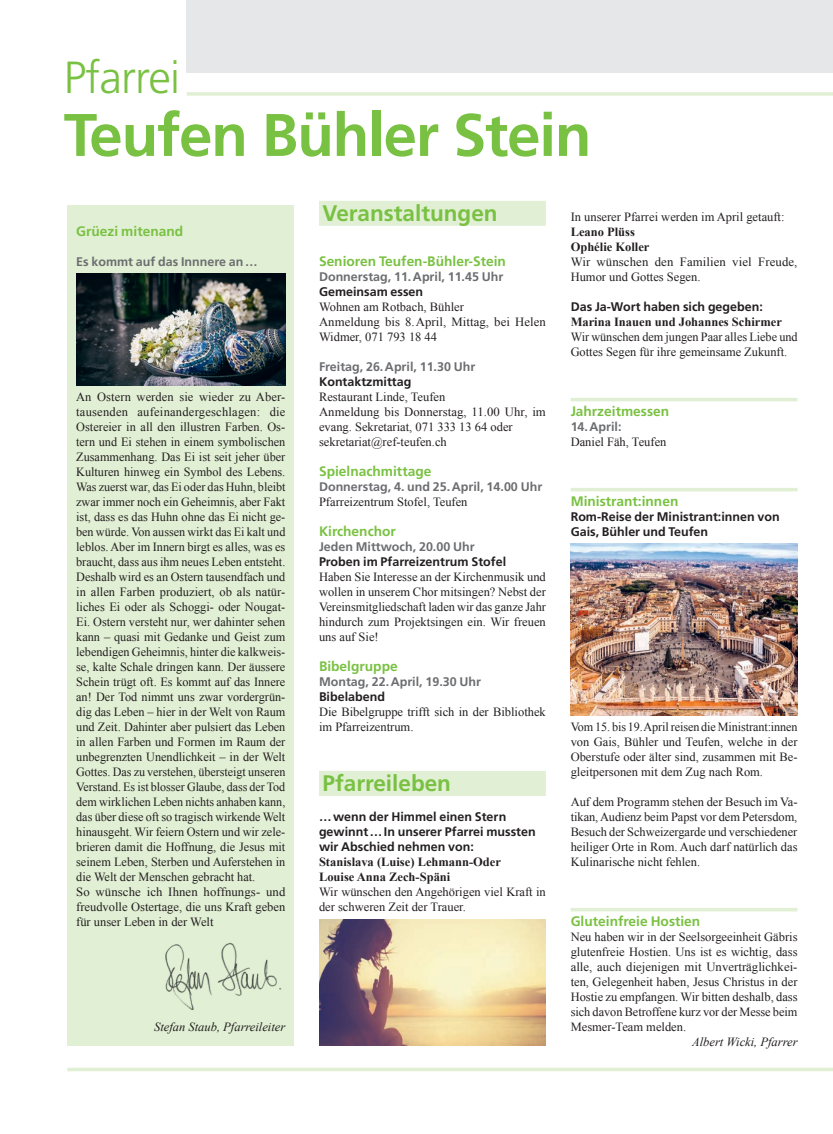
<style>
.page{position:relative;width:833px;height:1134px;background:#fff}
.page>*{position:absolute;margin:0;border:0;box-sizing:border-box;transform-origin:0 0}
.t1{font:700 60px "Frutiger LT Std";letter-spacing:-.02em;color:#79c142}
.t2{font:300 45px "Frutiger LT Std";letter-spacing:-.02em;color:#79c142}
.t3{font:700 22.5px "Frutiger LT Std";color:#79c142}
.t4{font:700 13.75px "Frutiger LT Std";color:#79c142}
.t5{font:12.5px/15px "Times New Roman";color:#231f20}
.t6{font:700 12.5px/15px "Frutiger LT Std";color:#231f20}
.t7{font:700 12.5px "Frutiger LT Std";color:#6c6d70}
.t8{font:700 12.5px/15px "Times New Roman";color:#231f20}
.t9{font:italic 12.5px "Times New Roman";color:#231f20}
</style>
<div class="page">
<div style="left:187px;top:0;width:646px;height:73px;background:#e6e7e9"></div>
<hr style="left:187px;top:92px;width:646px;height:4px;background:#e1efd4">
<hr style="left:67px;top:1068px;width:766px;height:3px;background:#e1efd4">
<div style="left:319px;top:201px;width:227px;height:25px;background:#e1efd4"></div>
<div style="left:319px;top:771px;width:227px;height:25px;background:#e1efd4"></div>
<img style="left:319px;top:919px;width:227px;height:127px">
<hr style="left:570px;top:398px;width:227px;height:3px;background:#e1efd4">
<hr style="left:570px;top:488px;width:227px;height:3px;background:#e1efd4">
<hr style="left:570px;top:908px;width:227px;height:3px;background:#e1efd4">
<img style="left:570px;top:544px;width:227px;height:172px">
<div style="left:67px;top:206px;width:227px;height:840px;background:#e1efd4"></div>
<img style="left:76px;top:274px;width:209px;height:112px">
<img style="left:165px;top:942px;width:117px;height:68px">
<h2 class="t2" style="left:64px;top:52px;width:118px">Pfarrei</h2>
<h1 class="t1" style="left:64px;top:100px;width:529px">Teufen Bühler Stein</h1>
<p class="t4" style="left:76px;top:223px;width:108px">Grüezi mitenand</p>
<p class="t7" style="left:76px;top:254px;width:183px">Es kommt auf das Innnere an…</p>
<p class="t5" style="left:76px;top:389px;width:211px">An Ostern werden sie wieder zu Aber&shy;tausenden aufeinandergeschlagen: die Ostereier in all den illustren Farben. Os&shy;tern und Ei stehen in einem symbolischen Zusammenhang. Das Ei ist seit jeher über Kulturen hinweg ein Symbol des Lebens.<br>Was zuerst war, das Ei oder das Huhn, bleibt zwar immer noch ein Geheimnis, aber Fakt ist, dass es das Huhn ohne das Ei nicht ge&shy;ben würde. Von aussen wirkt das Ei kalt und leblos. Aber im Innern birgt es alles, was es braucht, dass aus ihm neues Leben entsteht.<br>Deshalb wird es an Ostern tausendfach und in allen Farben produziert, ob als natür&shy;liches Ei oder als Schoggi- oder Nougat-Ei. Ostern versteht nur, wer dahinter sehen kann – quasi mit Gedanke und Geist zum lebendigen Geheimnis, hinter die kalkweis&shy;se, kalte Schale dringen kann. Der äussere Schein trügt oft. Es kommt auf das Innere an! Der Tod nimmt uns zwar vordergrün&shy;dig das Leben – hier in der Welt von Raum und Zeit. Dahinter aber pulsiert das Leben in allen Farben und Formen im Raum der unbegrenzten Unendlichkeit – in der Welt Gottes. Das zu verstehen, übersteigt unseren Verstand. Es ist blosser Glaube, dass der Tod dem wirklichen Leben nichts anhaben kann, das über diese oft so tragisch wirkende Welt hinausgeht. Wir feiern Ostern und wir zele&shy;brieren damit die Hoffnung, die Jesus mit seinem Leben, Sterben und Auferstehen in die Welt der Menschen gebracht hat.<br>So wünsche ich Ihnen hoffnungs- und freudvolle Ostertage, die uns Kraft geben für unser Leben in der Welt</p>
<p class="t9" style="left:154px;top:1018px;width:133px">Stefan Staub, Pfarreileiter</p>
<h3 class="t3" style="left:322px;top:199px;width:177px">Veranstaltungen</h3>
<p class="t4" style="left:319px;top:253px;width:188px">Senioren Teufen-Bühler-Stein</p>
<p class="t7" style="left:319px;top:269px;width:186px">Donnerstag, 11.April, 11.45 Uhr</p>
<p class="t6" style="left:319px;top:284px;width:106px">Gemeinsam essen</p>
<p class="t5" style="left:319px;top:299px;width:228px">Wohnen am Rotbach, Bühler<br>Anmeldung bis 8.April, Mittag, bei Helen<br>Widmer, 071 793 18 44</p>
<p class="t7" style="left:319px;top:359px;width:158px">Freitag, 26.April, 11.30 Uhr</p>
<p class="t6" style="left:319px;top:374px;width:94px">Kontaktzmittag</p>
<p class="t5" style="left:319px;top:389px;width:228px">Restaurant Linde, Teufen<br>Anmeldung bis Donnerstag, 11.00 Uhr, im evang. Sekretariat, 071 333 13 64 oder sekretariat@ref-teufen.ch</p>
<p class="t4" style="left:319px;top:463px;width:114px">Spielnachmittage</p>
<p class="t7" style="left:319px;top:479px;width:225px">Donnerstag, 4. und 25.April, 14.00 Uhr</p>
<p class="t5" style="left:319px;top:494px;width:150px">Pfarreizentrum Stofel, Teufen</p>
<p class="t4" style="left:319px;top:523px;width:78px">Kirchenchor</p>
<p class="t7" style="left:319px;top:539px;width:157px">Jeden Mittwoch, 20.00 Uhr</p>
<p class="t6" style="left:319px;top:554px;width:189px">Proben im Pfarreizentrum Stofel</p>
<p class="t5" style="left:319px;top:569px;width:228px;text-align:justify">Haben Sie Interesse an der Kirchenmusik und wollen in unserem Chor mitsingen? Nebst der Vereinsmitgliedschaft laden wir das ganze Jahr hindurch zum Projektsingen ein. Wir freuen uns auf Sie!</p>
<p class="t4" style="left:319px;top:658px;width:80px">Bibelgruppe</p>
<p class="t7" style="left:319px;top:674px;width:164px">Montag, 22.April, 19.30 Uhr</p>
<p class="t6" style="left:319px;top:689px;width:67px">Bibelabend</p>
<p class="t5" style="left:319px;top:704px;width:228px">Die Bibelgruppe trifft sich in der Bibliothek im Pfarreizentrum.</p>
<h3 class="t3" style="left:322px;top:769px;width:130px">Pfarreileben</h3>
<p class="t6" style="left:319px;top:809px;width:218px">…wenn der Himmel einen Stern gewinnt…In unserer Pfarrei mussten wir Abschied nehmen von:</p>
<p class="t8" style="left:319px;top:854px;width:183px">Stanislava (Luise) Lehmann-Oder<br>Louise Anna Zech-Späni</p>
<p class="t5" style="left:319px;top:884px;width:228px">Wir wünschen den Angehörigen viel Kraft in der schweren Zeit der Trauer.</p>
<p class="t5" style="left:570px;top:209px;width:215px">In unserer Pfarrei werden im April getauft:</p>
<p class="t8" style="left:570px;top:224px;width:80px">Leano Plüss<br>Ophélie Koller</p>
<p class="t5" style="left:570px;top:254px;width:228px">Wir wünschen den Familien viel Freude,<br>Humor und Gottes Segen.</p>
<p class="t6" style="left:570px;top:299px;width:194px">Das Ja-Wort haben sich gegeben:</p>
<p class="t8" style="left:570px;top:314px;width:213px">Marina Inauen und Johannes Schirmer</p>
<p class="t5" style="left:570px;top:329px;width:228px">Wir wünschen dem jungen Paar alles Liebe und<br>Gottes Segen für ihre gemeinsame Zukunft.</p>
<p class="t4" style="left:570px;top:403px;width:100px">Jahrzeitmessen</p>
<p class="t7" style="left:570px;top:419px;width:52px">14.April:</p>
<p class="t5" style="left:570px;top:434px;width:97px">Daniel Fäh, Teufen</p>
<p class="t4" style="left:570px;top:493px;width:109px">Ministrant:innen</p>
<p class="t6" style="left:570px;top:509px;width:211px">Rom-Reise der Ministrant:innen von<br>Gais, Bühler und Teufen</p>
<p class="t5" style="left:570px;top:719px;width:228px;text-align:justify">Vom 15. bis 19.April reisen die Ministrant:innen von Gais, Bühler und Teufen, welche in der Oberstufe oder älter sind, zusammen mit Be&shy;gleitpersonen mit dem Zug nach Rom.</p>
<p class="t5" style="left:570px;top:794px;width:228px;text-align:justify">Auf dem Programm stehen der Besuch im Va&shy;tikan, Audienz beim Papst vor dem Petersdom, Besuch der Schweizergarde und verschiedener heiliger Orte in Rom. Auch darf natürlich das Kulinarische nicht fehlen.</p>
<p class="t4" style="left:570px;top:913px;width:131px">Gluteinfreie Hostien</p>
<p class="t5" style="left:570px;top:929px;width:228px;text-align:justify">Neu haben wir in der Seelsorgeeinheit Gäbris glutenfreie Hostien. Uns ist es wichtig, dass alle, auch diejenigen mit Unverträglichkei&shy;ten, Gelegenheit haben, Jesus Christus in der Hostie zu empfangen. Wir bitten deshalb, dass sich davon Betroffene kurz vor der Messe beim Mesmer-Team melden.</p>
<p class="t9" style="left:692px;top:1033px;width:107px">Albert Wicki, Pfarrer</p>
</div>
